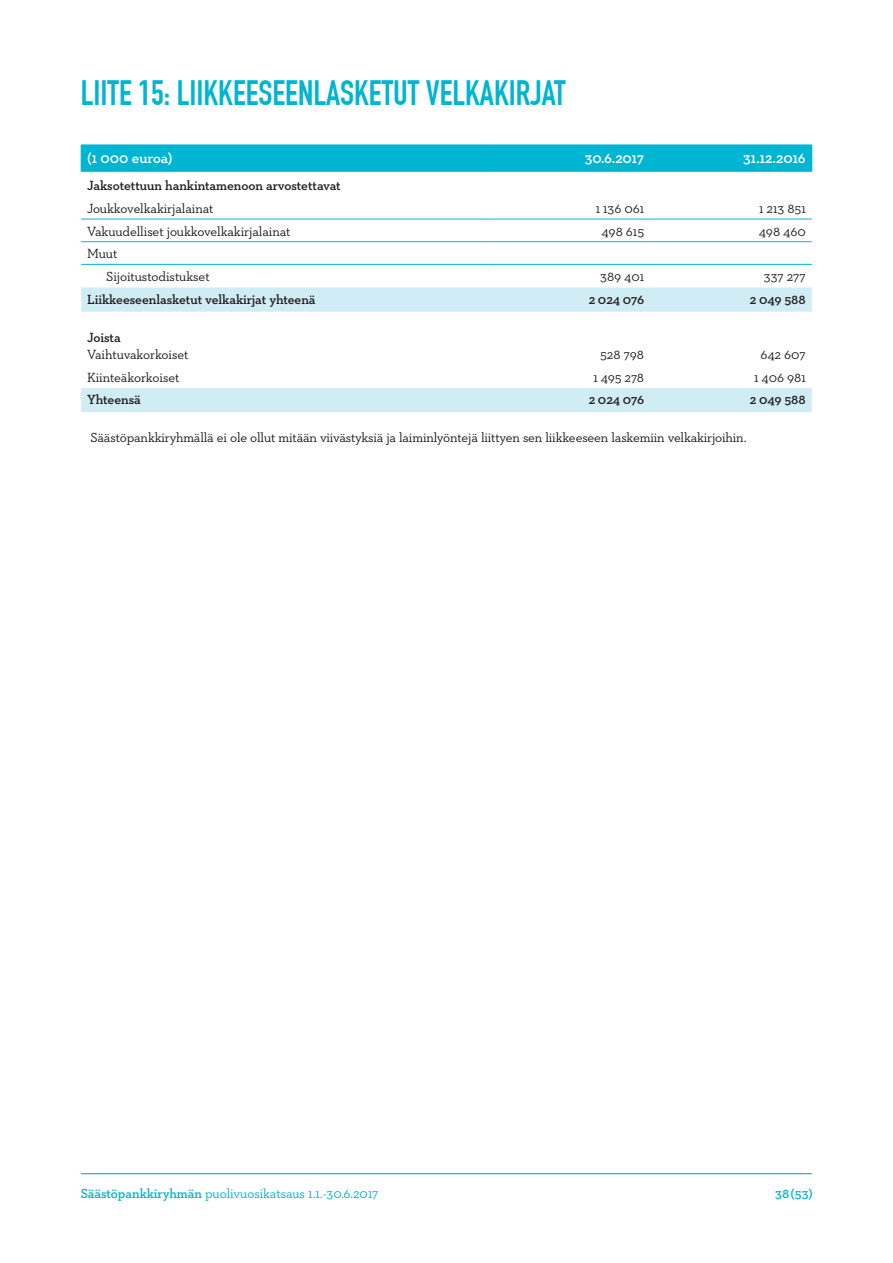
<style>
.page{position:relative;width:893px;height:1263px;background:#fff}
.page>*{position:absolute;margin:0;border:0;box-sizing:border-box;transform-origin:0 0}
.t1{font:700 34.5px "DIN Condensed";color:#00b5d1}
.t2{font:600 15px "Neutraface Slab Text";letter-spacing:-.005em;color:#fff}
.t3{font:13.5px/22.6px "Neutraface Slab Text";letter-spacing:-.01em;color:#231f20}
.t4{font:600 13.5px "Neutraface Slab Text";letter-spacing:-.005em;color:#231f20}
.t5{font:13.5px "Neutraface Slab Text";letter-spacing:-.005em;color:#00b5d1}
.t6{font:600 13.5px "Neutraface Slab Text";color:#00b5d1}
.s1{font-weight:600}
</style>
<div class="page">
<hr style="left:81px;top:1173px;width:731px;height:1px;background:#00b5d1">
<svg style="left:81px;top:288px;width:731px;height:124px"></svg>
<div style="left:81px;top:145px;width:731px;height:26px;background:#00b5d1"></div>
<hr style="left:81px;top:171px;width:408px;height:1px;background:#00b5d1">
<hr style="left:489px;top:171px;width:161px;height:1px;background:#00b5d1">
<hr style="left:650px;top:171px;width:162px;height:1px;background:#00b5d1">
<hr style="left:81px;top:219px;width:408px;height:1px;background:#00b5d1">
<hr style="left:81px;top:241px;width:408px;height:1px;background:#00b5d1">
<hr style="left:489px;top:219px;width:161px;height:1px;background:#00b5d1">
<hr style="left:489px;top:241px;width:161px;height:1px;background:#00b5d1">
<hr style="left:650px;top:219px;width:162px;height:1px;background:#00b5d1">
<hr style="left:650px;top:241px;width:162px;height:1px;background:#00b5d1">
<hr style="left:81px;top:264px;width:408px;height:1px;background:#00b5d1">
<hr style="left:489px;top:264px;width:161px;height:1px;background:#00b5d1">
<hr style="left:650px;top:264px;width:162px;height:1px;background:#00b5d1">
<hr style="left:81px;top:312px;width:408px;height:1px;background:#fff">
<hr style="left:81px;top:327px;width:408px;height:1px;background:#fff">
<hr style="left:489px;top:312px;width:161px;height:1px;background:#fff">
<hr style="left:489px;top:327px;width:161px;height:1px;background:#fff">
<hr style="left:650px;top:312px;width:162px;height:1px;background:#fff">
<hr style="left:650px;top:327px;width:162px;height:1px;background:#fff">
<hr style="left:81px;top:387px;width:408px;height:1px;background:#fff">
<hr style="left:489px;top:387px;width:161px;height:1px;background:#fff">
<hr style="left:650px;top:387px;width:162px;height:1px;background:#fff">
<h1 class="t1" style="left:81px;top:73px;width:486px">LIITE 15: LIIKKEESEENLASKETUT VELKAKIRJAT</h1>
<p class="t2" style="left:87px;top:148px;width:87px">(1 000 euroa)</p>
<p class="t2" style="left:585px;top:148px;width:61px">30.6.2017</p>
<p class="t2" style="left:743px;top:148px;width:64px">31.12.2016</p>
<p class="t4" style="left:87px;top:177px;width:255px">Jaksotettuun hankintamenoon arvostettavat</p>
<p class="t3" style="left:87px;top:197px;width:128px">Joukkovelkakirjalainat</p>
<p class="t3" style="left:596px;top:197px;width:50px">1 136 061</p>
<p class="t3" style="left:759px;top:197px;width:48px">1 213 851</p>
<p class="t3" style="left:87px;top:220px;width:205px">Vakuudelliset joukkovelkakirjalainat</p>
<p class="t3" style="left:601px;top:220px;width:44px">498 615</p>
<p class="t3" style="left:759px;top:220px;width:48px">498 460</p>
<p class="t3" style="left:106px;top:242px;width:105px;text-indent:-19px">Muut<br>Sijoitustodistukset</p>
<p class="t3" style="left:600px;top:265px;width:45px">389 401</p>
<p class="t3" style="left:764px;top:265px;width:43px">337 277</p>
<p class="t4" style="left:87px;top:291px;width:230px">Liikkeeseenlasketut velkakirjat yhteenä</p>
<p class="t4" style="left:589px;top:291px;width:57px">2 024 076</p>
<p class="t4" style="left:750px;top:291px;width:57px">2 049 588</p>
<p class="t4" style="left:87px;top:329px;width:35px">Joista</p>
<p class="t3" style="left:87px;top:343px;width:103px">Vaihtuvakorkoiset</p>
<p class="t3" style="left:600px;top:343px;width:46px">528 798</p>
<p class="t3" style="left:760px;top:343px;width:47px">642 607</p>
<p class="t3" style="left:87px;top:365px;width:94px">Kiinteäkorkoiset</p>
<p class="t3" style="left:593px;top:365px;width:52px">1 495 278</p>
<p class="t3" style="left:754px;top:365px;width:53px">1 406 981</p>
<p class="t4" style="left:87px;top:391px;width:55px">Yhteensä</p>
<p class="t4" style="left:589px;top:391px;width:57px">2 024 076</p>
<p class="t4" style="left:750px;top:391px;width:57px">2 049 588</p>
<p class="t3" style="left:91px;top:426px;width:657px">Säästöpankkiryhmällä ei ole ollut mitään viivästyksiä ja laiminlyöntejä liittyen sen liikkeeseen laskemiin velkakirjoihin.</p>
<p class="t5" style="left:81px;top:1185px;width:299px"><span class="s1">Säästöpankkiryhmän</span> puolivuosikatsaus 1.1.-30.6.2017</p>
<p class="t6" style="left:775px;top:1185px;width:39px">38 (53)</p>
</div>
